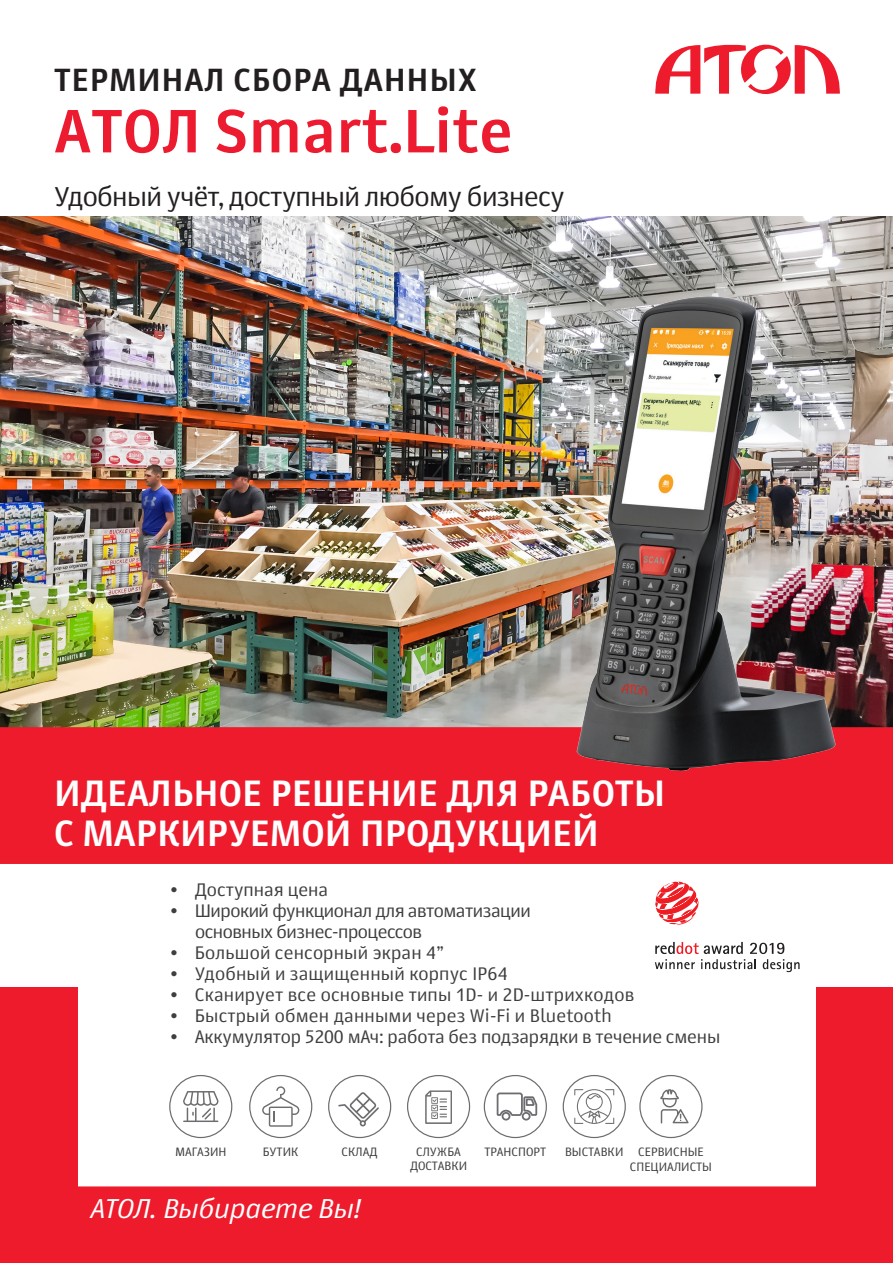
<style>
.page{position:relative;width:893px;height:1263px;background:#fff}
.page>*{position:absolute;margin:0;border:0;box-sizing:border-box;transform-origin:0 0}
.t1{font:700 60px "Story";color:#ed1b2f}
.t2{font:700 36px/40.5px "Story";color:#fff}
.t3{font:700 31.5px "Story";letter-spacing:.025em;color:#231f20}
.t4{font:27px "Story";letter-spacing:-.025em;color:#231f20}
.t5{font:italic 27px "Story";color:#fff}
.t6{font:18px "Story";color:#3e3e3f}
.t7{font:18px/21px "Story";letter-spacing:-.025em;color:#3e3e3f}
.t8{font:12px/13.5px "Story";color:#3e3e3f;text-align:center}
</style>
<div class="page">
<svg style="left:655px;top:44px;width:185px;height:51px"></svg>
<div style="left:0;top:988px;width:77px;height:275px;background:#ee1b2d"></div>
<div style="left:816px;top:988px;width:77px;height:275px;background:#ee1b2d"></div>
<div style="left:0;top:1186px;width:893px;height:77px;background:#ee1b2d"></div>
<img style="left:0;top:216px;width:893px;height:511px">
<div style="left:0;top:727px;width:893px;height:137px;background:#ee1b2d"></div>
<svg style="left:249px;top:1075px;width:63px;height:63px"></svg>
<svg style="left:169px;top:1075px;width:63px;height:63px"></svg>
<svg style="left:563px;top:1075px;width:63px;height:63px"></svg>
<img style="left:497px;top:279px;width:396px;height:492px">
<svg style="left:328px;top:1075px;width:63px;height:63px"></svg>
<svg style="left:484px;top:1075px;width:63px;height:63px"></svg>
<svg style="left:407px;top:1075px;width:63px;height:63px"></svg>
<svg style="left:639px;top:1075px;width:63px;height:63px"></svg>
<svg style="left:655px;top:881px;width:44px;height:44px"></svg>
<svg style="left:655px;top:942px;width:145px;height:30px"></svg>
<p class="t3" style="left:54px;top:60px;width:425px">ТЕРМИНАЛ СБОРА ДАННЫХ</p>
<h1 class="t1" style="left:54px;top:92px;width:460px">АТОЛ Smart.Lite</h1>
<p class="t4" style="left:54px;top:179px;width:512px">Удобный учёт, доступный любому бизнесу</p>
<p class="t2" style="left:54px;top:772px;width:613px">ИДЕАЛЬНОЕ РЕШЕНИЕ ДЛЯ РАБОТЫ<br>С МАРКИРУЕМОЙ ПРОДУКЦИЕЙ</p>
<p class="t6" style="left:169px;top:878px;width:160px">• Доступная цена</p>
<p class="t7" style="left:195px;top:900px;width:337px;text-indent:-26px">• Широкий функционал для автоматизации основных бизнес-процессов</p>
<p class="t6" style="left:169px;top:941px;width:277px">• Большой сенсорный экран 4”</p>
<p class="t6" style="left:169px;top:962px;width:340px">• Удобный и защищенный корпус IP64</p>
<p class="t6" style="left:169px;top:983px;width:466px">• Сканирует все основные типы 1D- и 2D-штрихкодов</p>
<p class="t6" style="left:169px;top:1004px;width:444px">• Быстрый обмен данными через Wi-Fi и Bluetooth</p>
<p class="t6" style="left:169px;top:1025px;width:553px">• Аккумулятор 5200 мАч: работа без подзарядки в течение смены</p>
<p class="t8" style="left:175px;top:1145px;width:53px">МАГАЗИН</p>
<p class="t8" style="left:342px;top:1145px;width:38px">СКЛАД</p>
<p class="t8" style="left:410px;top:1145px;width:59px">СЛУЖБА<br>ДОСТАВКИ</p>
<p class="t8" style="left:484px;top:1145px;width:63px">ТРАНСПОРТ</p>
<p class="t8" style="left:565px;top:1145px;width:60px">ВЫСТАВКИ</p>
<p class="t8" style="left:630px;top:1144px;width:84px;line-height:15px">СЕРВИСНЫЕ<br>СПЕЦИАЛИСТЫ</p>
<p class="t8" style="left:263px;top:1145px;width:37px">БУТИК</p>
<p class="t5" style="left:89px;top:1191px;width:272px">АТОЛ. Выбираете Вы!</p>
</div>
